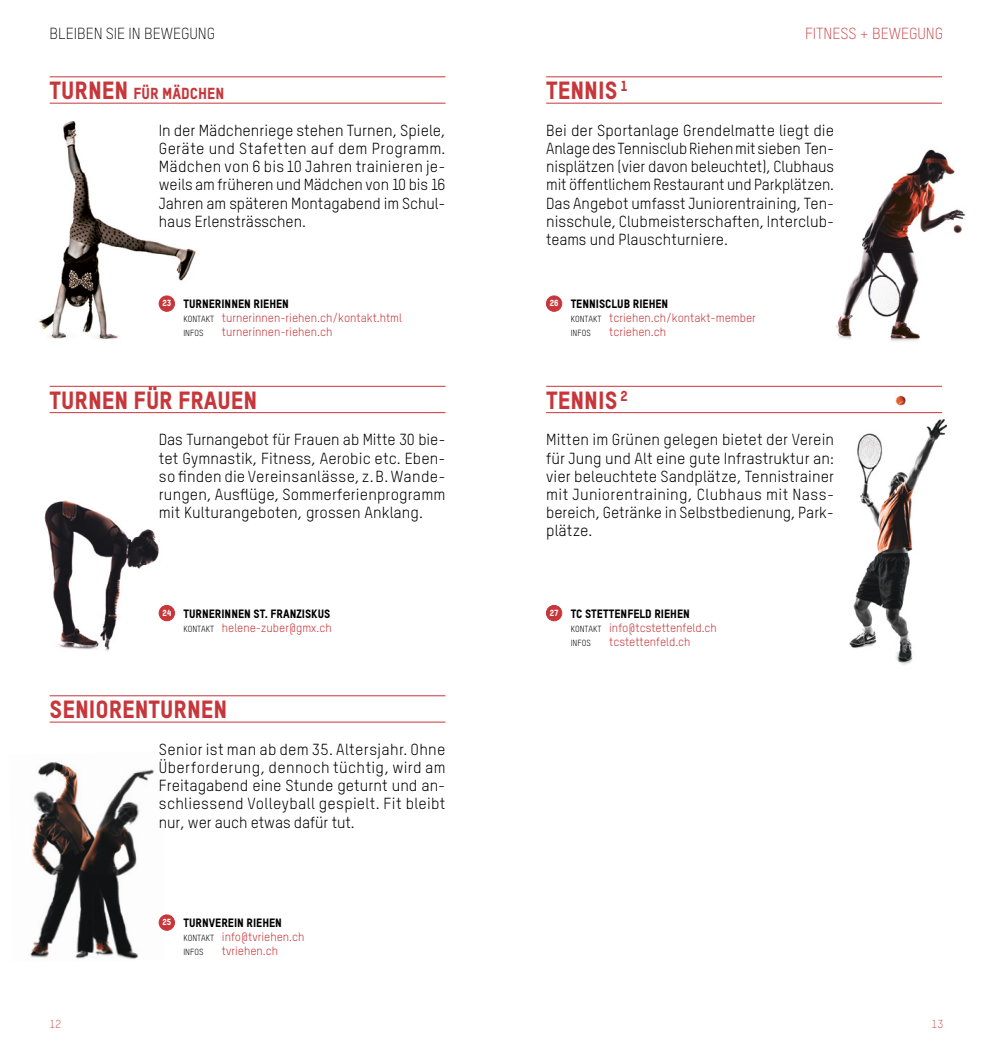
<style>
.page{position:relative;width:993px;height:1042px;background:#fff}
.page>*{position:absolute;margin:0;border:0;box-sizing:border-box;transform-origin:0 0}
.titel{font:24.5px "TSTAR Headline";color:#c7363a}
.lauftext{font:15.75px/18.2px "TSTAR";color:#000;text-align:justify}
.t1{font:300 15.75px "TSTAR";letter-spacing:-.005em;color:#000}
.titel-2{font:15.75px "TSTAR Headline";color:#c7363a}
.t2{font:300 15.75px "TSTAR";letter-spacing:-.005em;color:#c7363a}
.adresse{font:11.9px "TSTAR";color:#c7363a}
.adresse-2{font:11.9px "TSTAR Headline";color:#000}
.t3{font:300 11.38px "TSTAR";color:#c7363a}
.adresse-3{font:8.75px "TSTAR";color:#000}
.adresse-4{font:8.75px "TSTAR Headline";letter-spacing:-.005em;color:#fff}
.s1{font-size:24.5px}
.s2{font-size:8.75px;color:#000}
</style>
<div class="page">
<img style="left:44px;top:500px;width:120px;height:152px">
<img style="left:38px;top:102px;width:194px;height:238px">
<img style="left:798px;top:386px;width:149px;height:279px">
<img style="left:30px;top:762px;width:136px;height:198px">
<img style="left:836px;top:149px;width:130px;height:193px">
<div style="left:546px;top:605px;width:15px;height:16px;background:#c7363a;border-radius:50%"></div>
<div style="left:546px;top:605px;width:16px;height:16px;border:1px solid #c7363a;border-radius:50%"></div>
<hr style="left:546px;top:77px;width:395px;height:1px;background:#c7363a">
<hr style="left:546px;top:103px;width:395px;height:1px;background:#c7363a">
<hr style="left:546px;top:386px;width:395px;height:1px;background:#c7363a">
<hr style="left:546px;top:412px;width:395px;height:1px;background:#c7363a">
<hr style="left:50px;top:77px;width:395px;height:1px;background:#c7363a">
<hr style="left:50px;top:103px;width:395px;height:1px;background:#c7363a">
<hr style="left:50px;top:386px;width:395px;height:1px;background:#c7363a">
<hr style="left:50px;top:412px;width:395px;height:1px;background:#c7363a">
<hr style="left:50px;top:695px;width:395px;height:1px;background:#c7363a">
<hr style="left:50px;top:722px;width:395px;height:1px;background:#c7363a">
<div style="left:546px;top:296px;width:15px;height:15px;background:#c7363a;border-radius:50%"></div>
<div style="left:546px;top:296px;width:16px;height:16px;border:1px solid #c7363a;border-radius:50%"></div>
<div style="left:159px;top:915px;width:15px;height:15px;background:#c7363a;border-radius:50%"></div>
<div style="left:159px;top:914px;width:16px;height:16px;border:1px solid #c7363a;border-radius:50%"></div>
<div style="left:159px;top:605px;width:15px;height:16px;background:#c7363a;border-radius:50%"></div>
<div style="left:159px;top:605px;width:16px;height:16px;border:1px solid #c7363a;border-radius:50%"></div>
<div style="left:159px;top:296px;width:15px;height:15px;background:#c7363a;border-radius:50%"></div>
<div style="left:159px;top:296px;width:16px;height:16px;border:1px solid #c7363a;border-radius:50%"></div>
<p class="t1" style="left:50px;top:24px;width:167px">BLEIBEN SIE IN BEWEGUNG</p>
<p class="t2" style="left:804px;top:24px;width:140px">FITNESS + BEWEGUNG</p>
<p class="titel-2" style="left:50px;top:84px;width:176px"><span class="s1">TURNEN</span> FÜR MÄDCHEN</p>
<p class="lauftext" style="left:159px;top:121px;width:288px">In der Mädchenriege stehen Turnen, Spiele, Geräte und Stafetten auf dem Programm.<br>Mädchen von 6 bis 10 Jahren trainieren je&shy;weils am früheren und Mädchen von 10 bis 16<br>Jahren am späteren Montagabend im Schul&shy;haus Erlensträsschen.</p>
<p class="titel" style="left:546px;top:75px;width:83px">TENNIS <sup>1</sup></p>
<p class="lauftext" style="left:546px;top:121px;width:289px">Bei der Sportanlage Grendelmatte liegt die Anlage des Tennisclub Riehen mit sieben Ten&shy;nisplätzen (vier davon beleuchtet), Clubhaus mit öffentlichem Restaurant und Parkplätzen.<br>Das Angebot umfasst Juniorentraining, Ten&shy;nisschule, Clubmeisterschaften, Interclub&shy;teams und Plauschturniere.</p>
<p class="adresse-4" style="left:162px;top:298px;width:10px">23</p>
<p class="adresse-2" style="left:183px;top:296px;width:107px">TURNERINNEN RIEHEN</p>
<p class="adresse" style="left:183px;top:311px;width:220px"><span class="s2">KONTAKT</span> turnerinnen-riehen.ch/kontakt.html</p>
<p class="adresse-3" style="left:183px;top:328px;width:22px">INFOS</p>
<p class="adresse" style="left:222px;top:325px;width:112px">turnerinnen-riehen.ch</p>
<p class="adresse-4" style="left:549px;top:298px;width:10px">26</p>
<p class="adresse-2" style="left:570px;top:296px;width:99px">TENNISCLUB RIEHEN</p>
<p class="adresse" style="left:570px;top:311px;width:187px"><span class="s2">KONTAKT</span> tcriehen.ch/kontakt-member</p>
<p class="adresse-3" style="left:570px;top:328px;width:22px">INFOS</p>
<p class="adresse" style="left:609px;top:325px;width:58px">tcriehen.ch</p>
<p class="titel" style="left:50px;top:385px;width:209px">TURNEN FÜR FRAUEN</p>
<p class="lauftext" style="left:159px;top:430px;width:288px">Das Turnangebot für Frauen ab Mitte 30 bie&shy;tet Gymnastik, Fitness, Aerobic etc. Eben&shy;so finden die Vereinsanlässe, z.B. Wande&shy;rungen, Ausflüge, Sommerferienprogramm mit Kulturangeboten, grossen Anklang.</p>
<p class="titel" style="left:546px;top:385px;width:83px">TENNIS <sup>2</sup></p>
<p class="lauftext" style="left:546px;top:430px;width:289px">Mitten im Grünen gelegen bietet der Verein für Jung und Alt eine gute Infrastruktur an: vier beleuchtete Sandplätze, Tennistrainer mit Juniorentraining, Clubhaus mit Nass&shy;bereich, Getränke in Selbstbedienung, Park&shy;plätze.</p>
<p class="adresse-4" style="left:162px;top:607px;width:10px">24</p>
<p class="adresse-2" style="left:183px;top:606px;width:148px">TURNERINNEN ST. FRANZISKUS</p>
<p class="adresse" style="left:183px;top:620px;width:150px"><span class="s2">KONTAKT</span> helene-zuber@gmx.ch</p>
<p class="adresse-4" style="left:549px;top:607px;width:10px">27</p>
<p class="adresse-2" style="left:570px;top:606px;width:121px">TC STETTENFELD RIEHEN</p>
<p class="adresse" style="left:570px;top:620px;width:148px"><span class="s2">KONTAKT</span> info@tcstettenfeld.ch</p>
<p class="adresse-3" style="left:570px;top:637px;width:22px">INFOS</p>
<p class="adresse" style="left:609px;top:634px;width:83px">tcstettenfeld.ch</p>
<p class="titel" style="left:50px;top:694px;width:179px">SENIORENTURNEN</p>
<p class="lauftext" style="left:159px;top:740px;width:288px">Senior ist man ab dem 35. Altersjahr. Ohne Überforderung, dennoch tüchtig, wird am Freitagabend eine Stunde geturnt und an&shy;schliessend Volleyball gespielt. Fit bleibt nur, wer auch etwas dafür tut.</p>
<p class="adresse-4" style="left:162px;top:917px;width:10px">25</p>
<p class="adresse-2" style="left:183px;top:915px;width:100px">TURNVEREIN RIEHEN</p>
<p class="adresse" style="left:183px;top:929px;width:123px"><span class="s2">KONTAKT</span> info@tvriehen.ch</p>
<p class="adresse-3" style="left:183px;top:946px;width:22px">INFOS</p>
<p class="adresse" style="left:222px;top:943px;width:58px">tvriehen.ch</p>
<p class="t3" style="left:50px;top:1017px;width:13px">12</p>
<p class="t3" style="left:931px;top:1017px;width:13px">13</p>
</div>
